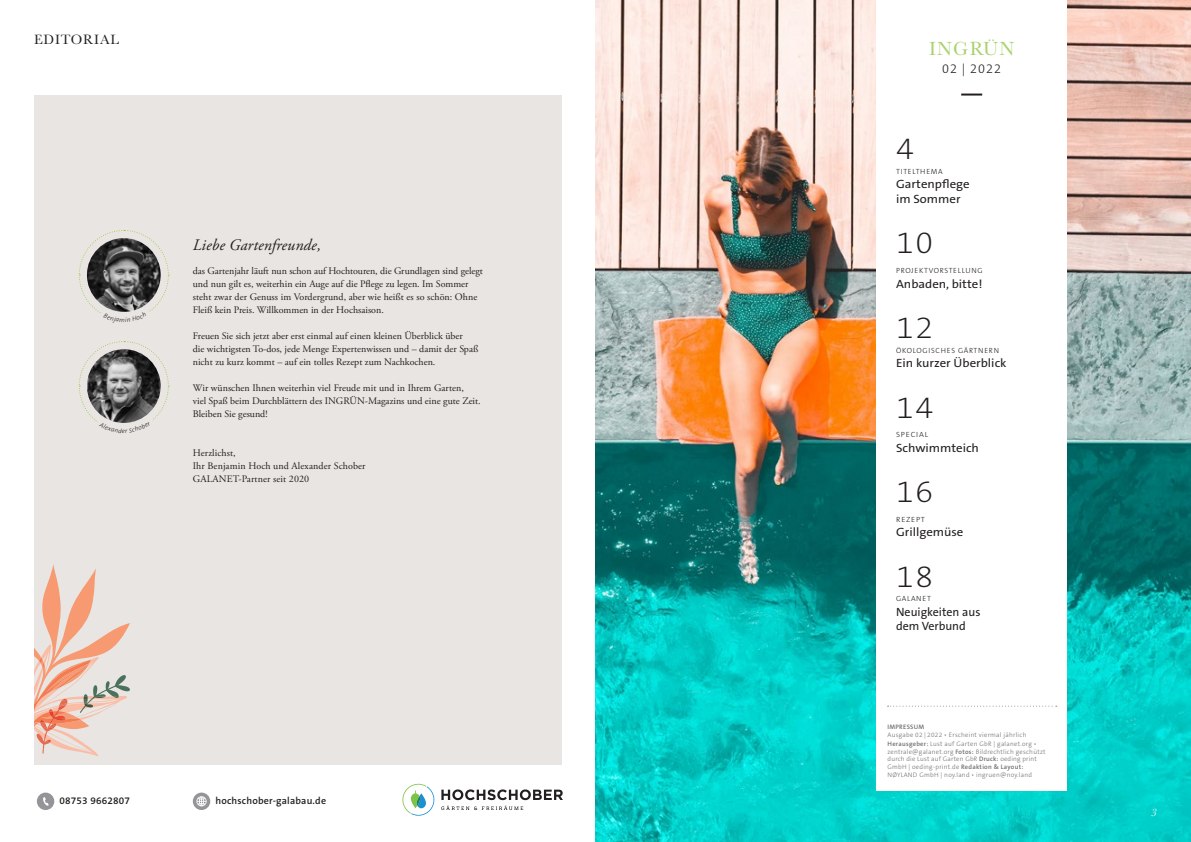
<style>
.page{position:relative;width:1191px;height:842px;background:#fff}
.page>*{position:absolute;margin:0;border:0;box-sizing:border-box;transform-origin:0 0}
._04a_Zwischenheadlin{font:200 30px "The Sans B W2";letter-spacing:.055em;color:#231f20;scale:1.07 1}
.t1{font:19.7px "Baskerville";letter-spacing:.06em;color:#a8d26c}
._04c_Zwischenheadlin{font:italic 16px "Adobe Garamond Pro";letter-spacing:.01em;color:#231f20}
.t2{font:14px "Baskerville";letter-spacing:.06em;color:#231f20}
.t3{font:300 12.6px "The Sans B W3";letter-spacing:.08em;color:#231f20}
._04a_Zwischenheadlin-2{font:12px "The Sans B W5 Plain";color:#231f20;scale:1.07 1}
._04a_Zwischenheadlin-3{font:12px "The Sans B W5 Plain";color:#231f20}
.t4{font:italic 11px "Baskerville";color:#fff}
._03a_Fliesstext{font:10px/13px "Adobe Garamond Pro";color:#231f20}
.t5{font:600 10px "The Sans B W6";letter-spacing:.02em;color:#231f20}
._04a_Zwischenheadlin-4{font:300 7.5px "The Sans B W3";letter-spacing:.095em;color:#231f20}
._04a_Zwischenheadlin-5{font:300 7.5px "The Sans B W3";letter-spacing:.095em;color:#231f20;scale:1.07 1}
.t6{font:300 6.5px/7.9px "The Sans B W3";letter-spacing:.04em;color:#6c6d70}
.t7{font:600 6.5px "The Sans B W6";letter-spacing:.04em;color:#6c6d70}
.s1{font-family:"The Sans B W6";font-weight:600}
</style>
<div class="page">
<img style="left:595px;top:0;width:596px;height:842px">
<div style="left:876px;top:0;width:191px;height:791px;background:#fff"></div>
<svg style="left:887px;top:706px;width:169px;height:1px"></svg>
<hr style="left:961px;top:94px;width:21px;height:2px;background:#231f20">
<div style="left:34px;top:95px;width:527px;height:669px;background:#e8e5e2"></div>
<svg style="left:37px;top:792px;width:17px;height:18px"></svg>
<div style="left:193px;top:792px;width:17px;height:18px;background:#939598;border-radius:50%"></div>
<svg style="left:196px;top:796px;width:11px;height:10px"></svg>
<svg style="left:441px;top:806px;width:82px;height:4px"></svg>
<svg style="left:441px;top:789px;width:122px;height:11px"></svg>
<svg style="left:402px;top:784px;width:32px;height:32px"></svg>
<svg style="left:34px;top:564px;width:96px;height:193px"></svg>
<svg style="left:79px;top:230px;width:91px;height:193px"></svg>
<p class="t2" style="left:34px;top:30px;width:86px">EDITORIAL</p>
<p class="_04c_Zwischenheadlin" style="left:193px;top:235px;width:130px">Liebe Gartenfreunde,</p>
<p class="_03a_Fliesstext" style="left:193px;top:265px;width:291px">das Gartenjahr läuft nun schon auf Hochtouren, die Grundlagen sind gelegt und nun gilt es, weiterhin ein Auge auf die Pflege zu legen. Im Sommer steht zwar der Genuss im Vordergrund, aber wie heißt es so schön: Ohne Fleiß kein Preis. Willkommen in der Hochsaison.</p>
<p class="_03a_Fliesstext" style="left:193px;top:330px;width:287px">Freuen Sie sich jetzt aber erst einmal auf einen kleinen Überblick über<br>die wichtigsten To-dos, jede Menge Expertenwissen und – damit der Spaß nicht zu kurz kommt – auf ein tolles Rezept zum Nachkochen.</p>
<p class="_03a_Fliesstext" style="left:193px;top:382px;width:289px">Wir wünschen Ihnen weiterhin viel Freude mit und in Ihrem Garten,<br>viel Spaß beim Durchblättern des INGRÜN-Magazins und eine gute Zeit.<br>Bleiben Sie gesund!</p>
<p class="_03a_Fliesstext" style="left:193px;top:447px;width:44px">Herzlichst,</p>
<p class="_03a_Fliesstext" style="left:193px;top:460px;width:174px">Ihr Benjamin Hoch und Alexander Schober</p>
<p class="_03a_Fliesstext" style="left:193px;top:473px;width:118px">GALANET-Partner seit 2020</p>
<p class="t5" style="left:59px;top:794px;width:72px">08753 9662807</p>
<p class="t5" style="left:215px;top:794px;width:112px">hochschober-galabau.de</p>
<p class="t1" style="left:929px;top:36px;width:87px">INGRÜN</p>
<p class="t3" style="left:942px;top:60px;width:60px">02 | 2022</p>
<p class="_04a_Zwischenheadlin" style="left:896px;top:130px;width:18px">4</p>
<p class="_04a_Zwischenheadlin-4" style="left:896px;top:167px;width:48px">TITELTHEMA</p>
<p class="_04a_Zwischenheadlin-2" style="left:896px;top:177px;width:70px">Gartenpflege</p>
<p class="_04a_Zwischenheadlin-2" style="left:896px;top:191px;width:62px">im Sommer</p>
<p class="_04a_Zwischenheadlin" style="left:896px;top:224px;width:36px">10</p>
<p class="_04a_Zwischenheadlin-4" style="left:896px;top:266px;width:88px">PROJEKTVORSTELLUNG</p>
<p class="_04a_Zwischenheadlin-2" style="left:896px;top:276px;width:82px">Anbaden, bitte!</p>
<p class="_04a_Zwischenheadlin" style="left:896px;top:309px;width:36px">12</p>
<p class="_04a_Zwischenheadlin-4" style="left:896px;top:345px;width:105px">ÖKOLOGISCHES GÄRTNERN</p>
<p class="_04a_Zwischenheadlin-2" style="left:896px;top:355px;width:105px">Ein kurzer Überblick</p>
<p class="_04a_Zwischenheadlin" style="left:896px;top:388px;width:36px">14</p>
<p class="_04a_Zwischenheadlin-5" style="left:896px;top:430px;width:31px">SPECIAL</p>
<p class="_04a_Zwischenheadlin-2" style="left:896px;top:440px;width:79px">Schwimmteich</p>
<p class="_04a_Zwischenheadlin" style="left:896px;top:473px;width:36px">16</p>
<p class="_04a_Zwischenheadlin-5" style="left:896px;top:514px;width:28px">REZEPT</p>
<p class="_04a_Zwischenheadlin-2" style="left:896px;top:524px;width:65px">Grillgemüse</p>
<p class="_04a_Zwischenheadlin" style="left:896px;top:557px;width:36px">18</p>
<p class="_04a_Zwischenheadlin-4" style="left:896px;top:594px;width:36px">GALANET</p>
<p class="_04a_Zwischenheadlin-3" style="left:896px;top:604px;width:86px">Neuigkeiten aus</p>
<p class="_04a_Zwischenheadlin-3" style="left:896px;top:618px;width:71px">dem Verbund</p>
<p class="t7" style="left:887px;top:723px;width:38px">IMPRESSUM</p>
<p class="t6" style="left:887px;top:731px;width:159px">Ausgabe 02 | 2022 • Erscheint viermal jährlich <span class="s1">Herausgeber:</span> Lust auf Garten GbR | galanet.org • zentrale@galanet.org <span class="s1">Fotos:</span> Bildrechtlich geschützt durch die Lust auf Garten GbR <span class="s1">Druck:</span> oeding print GmbH | oeding-print.de <span class="s1">Redaktion &amp; Layout:<br></span>NØYLAND GmbH | noy.land • ingruen@noy.land</p>
<p class="t4" style="left:1151px;top:805px;width:7px">3</p>
</div>
